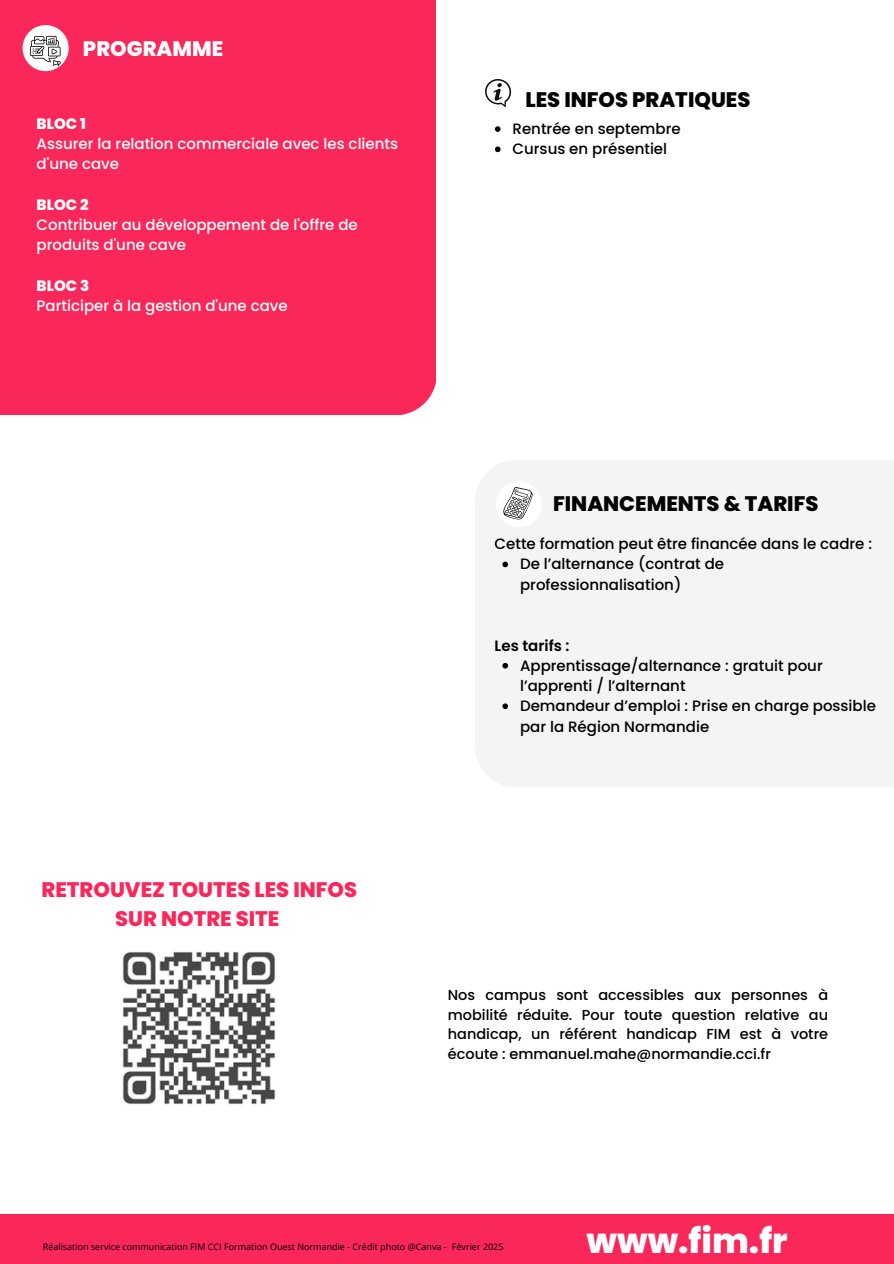
<style>
.page{position:relative;width:894px;height:1264px;background:#fff}
.page>*{position:absolute;margin:0;border:0;box-sizing:border-box;transform-origin:0 0}
.t1{font:800 34.5px "Poppins";color:#fff}
.t2{font:800 21px "Poppins";color:#000}
.t3{font:800 21px/29.2px "Poppins";color:#fa275a;text-align:center}
.t4{font:800 21px "Poppins";color:#fff}
.t5{font:500 15px/20.2px "Poppins";color:#000}
.t6{font:500 15px/20.2px "Poppins";color:#fff}
.t7{font:600 15px "Poppins";color:#000}
.t8{font:500 14.4px/19.5px "Poppins";color:#000;text-align:justify}
.t9{font:9px "Open Sans";color:#000}
.s1{font-weight:800}
</style>
<div class="page">
<div style="left:0;top:0;width:436px;height:415px;background:#fa275a"></div>
<div style="left:23px;top:25px;width:46px;height:46px;background:#fff;border-radius:50%"></div>
<svg style="left:30px;top:36px;width:31px;height:30px"></svg>
<div style="left:475px;top:460px;width:418px;height:327px;background:#f5f4f4"></div>
<div style="left:0;top:1214px;width:893px;height:49px;background:#fa275a"></div>
<svg style="left:485px;top:79px;width:27px;height:28px"></svg>
<div style="left:496px;top:481px;width:46px;height:46px;background:#fff;border-radius:50%"></div>
<svg style="left:503px;top:487px;width:29px;height:32px"></svg>
<img style="left:123px;top:951px;width:152px;height:154px">
<svg style="left:495px;top:126px;width:5px;height:6px"></svg>
<svg style="left:495px;top:146px;width:5px;height:6px"></svg>
<svg style="left:502px;top:561px;width:6px;height:6px"></svg>
<svg style="left:502px;top:663px;width:6px;height:5px"></svg>
<svg style="left:502px;top:703px;width:6px;height:6px"></svg>
<p class="t4" style="left:83px;top:34px;width:142px">PROGRAMME</p>
<p class="t6" style="left:37px;top:113px;width:363px"><span class="s1">BLOC 1<br></span>Assurer la relation commerciale avec les clients d'une cave</p>
<p class="t6" style="left:37px;top:194px;width:322px"><span class="s1">BLOC 2<br></span>Contribuer au développement de l'offre de produits d'une cave</p>
<h2 class="t6" style="left:37px;top:275px;width:253px"><span class="s1">BLOC 3<br></span>Participer à la gestion d'une cave</h2>
<h3 class="t2" style="left:525px;top:84px;width:226px">LES INFOS PRATIQUES</h3>
<h2 class="t5" style="left:512px;top:119px;width:170px">Rentrée en septembre</h2>
<h3 class="t5" style="left:512px;top:139px;width:156px">Cursus en présentiel</h3>
<p class="t3" style="left:41px;top:875px;width:317px">RETROUVEZ TOUTES LES INFOS<br>SUR NOTRE SITE</p>
<h2 class="t2" style="left:553px;top:489px;width:267px">FINANCEMENTS &amp; TARIFS</h2>
<p class="t5" style="left:494px;top:534px;width:379px">Cette formation peut être financée dans le cadre :</p>
<h2 class="t5" style="left:520px;top:554px;width:205px">De l’alternance (contrat de professionnalisation)</h2>
<p class="t7" style="left:494px;top:634px;width:76px">Les tarifs :</p>
<p class="t5" style="left:520px;top:655px;width:304px">Apprentissage/alternance : gratuit pour l’apprenti / l’alternant</p>
<p class="t5" style="left:520px;top:696px;width:357px">Demandeur d’emploi : Prise en charge possible par la Région Normandie</p>
<h3 class="t8" style="left:447px;top:985px;width:382px">Nos campus sont accessibles aux personnes à mobilité réduite. Pour toute question relative au handicap, un référent handicap FIM est à votre écoute : emmanuel.mahe@normandie.cci.fr</h3>
<h3 class="t9" style="left:43px;top:1240px;width:462px">Réalisation service communication FIM CCI Formation Ouest Normandie - Crédit photo @Canva - Février 2025</h3>
<h3 class="t1" style="left:586px;top:1216px;width:202px">www.fim.fr</h3>
</div>
